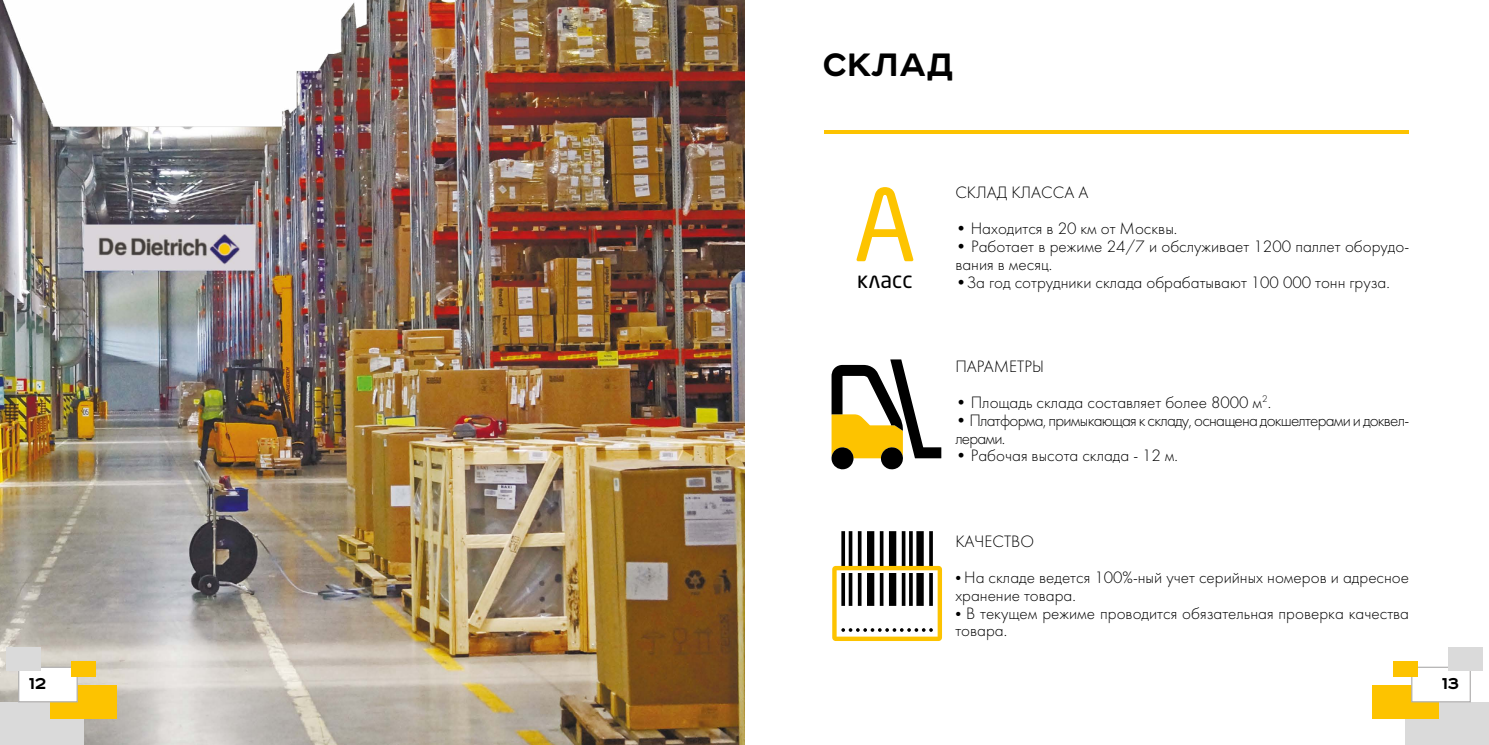
<style>
.page{position:relative;width:1489px;height:745px;background:#fff}
.page>*{position:absolute;margin:0;border:0;box-sizing:border-box;transform-origin:0 0}
.t1{font:98.75px "Neo Sans Pro";color:#fdc400}
.t2{font:700 41.25px "Affect";color:#000}
.t3{font:22.5px "Neo Sans Pro";color:#000}
.t4{font:700 20px "Affect";color:#000}
.t5{font:17.12px/17.9px "Futura Light C";color:#000}
.t6{font:17.12px/17.9px "Futura Light C";letter-spacing:-.045em;color:#000}
.s1{font-family:"Neo Sans Pro";font-weight:300;font-size:13.75px}
</style>
<div class="page">
<img style="left:0;top:0;width:744px;height:744px">
<div style="left:0;top:702px;width:83px;height:42px;background:#dadada"></div>
<div style="left:50px;top:685px;width:66px;height:33px;background:#fdc300"></div>
<div style="left:18px;top:666px;width:60px;height:36px;background:#fff;border:1px solid #b3b2b2"></div>
<div style="left:71px;top:661px;width:24px;height:15px;background:#fdc300"></div>
<div style="left:6px;top:647px;width:35px;height:23px;background:#dadada"></div>
<div style="left:1405px;top:702px;width:83px;height:42px;background:#dadada"></div>
<div style="left:1372px;top:685px;width:66px;height:33px;background:#fdc300"></div>
<div style="left:1410px;top:666px;width:60px;height:36px;background:#fff;border:1px solid #b3b2b2"></div>
<div style="left:1393px;top:661px;width:24px;height:15px;background:#fdc300"></div>
<div style="left:1447px;top:647px;width:35px;height:23px;background:#dadada"></div>
<hr style="left:824px;top:130px;width:584px;height:3px;background:#fdc300">
<svg style="left:831px;top:359px;width:110px;height:110px"></svg>
<svg style="left:832px;top:531px;width:110px;height:109px"></svg>
<p class="t4" style="left:29px;top:668px;width:19px">12</p>
<h2 class="t2" style="left:822px;top:35px;width:132px">СКЛАД</h2>
<h1 class="t1" style="left:853px;top:164px;width:64px">А</h1>
<h3 class="t3" style="left:857px;top:266px;width:57px">класс</h3>
<p class="t5" style="left:955px;top:184px;width:135px">СКЛАД КЛАССА А</p>
<p class="t5" style="left:955px;top:220px;width:223px">• Находится в 20 км от Москвы.</p>
<p class="t5" style="left:955px;top:238px;width:455px">• Работает в режиме 24/7 и обслуживает 1200 паллет оборудо&shy;вания в месяц.</p>
<p class="t5" style="left:955px;top:273px;width:436px">•За год сотрудники склада обрабатывают 100 000 тонн груза.</p>
<p class="t5" style="left:955px;top:357px;width:90px">ПАРАМЕТРЫ</p>
<p class="t5" style="left:955px;top:393px;width:317px">• Площадь склада составляет более 8000 м<sup>2</sup>.</p>
<p class="t6" style="left:955px;top:411px;width:455px">• Платформа, примыкающая к складу, оснащена докшелтерами и доквел&shy;лерами.</p>
<p class="t5" style="left:955px;top:447px;width:224px">• Рабочая высота склада - 12 м.</p>
<p class="t5" style="left:955px;top:532px;width:80px">КАЧЕСТВО</p>
<p class="t5" style="left:955px;top:568px;width:455px"><span class="s1">•</span> На складе ведется 100%-ный учет серийных номеров и адресное хранение товара.</p>
<p class="t5" style="left:955px;top:604px;width:455px"><span class="s1">•</span> В текущем режиме проводится обязательная проверка качества товара.</p>
<p class="t4" style="left:1441px;top:668px;width:19px">13</p>
</div>
